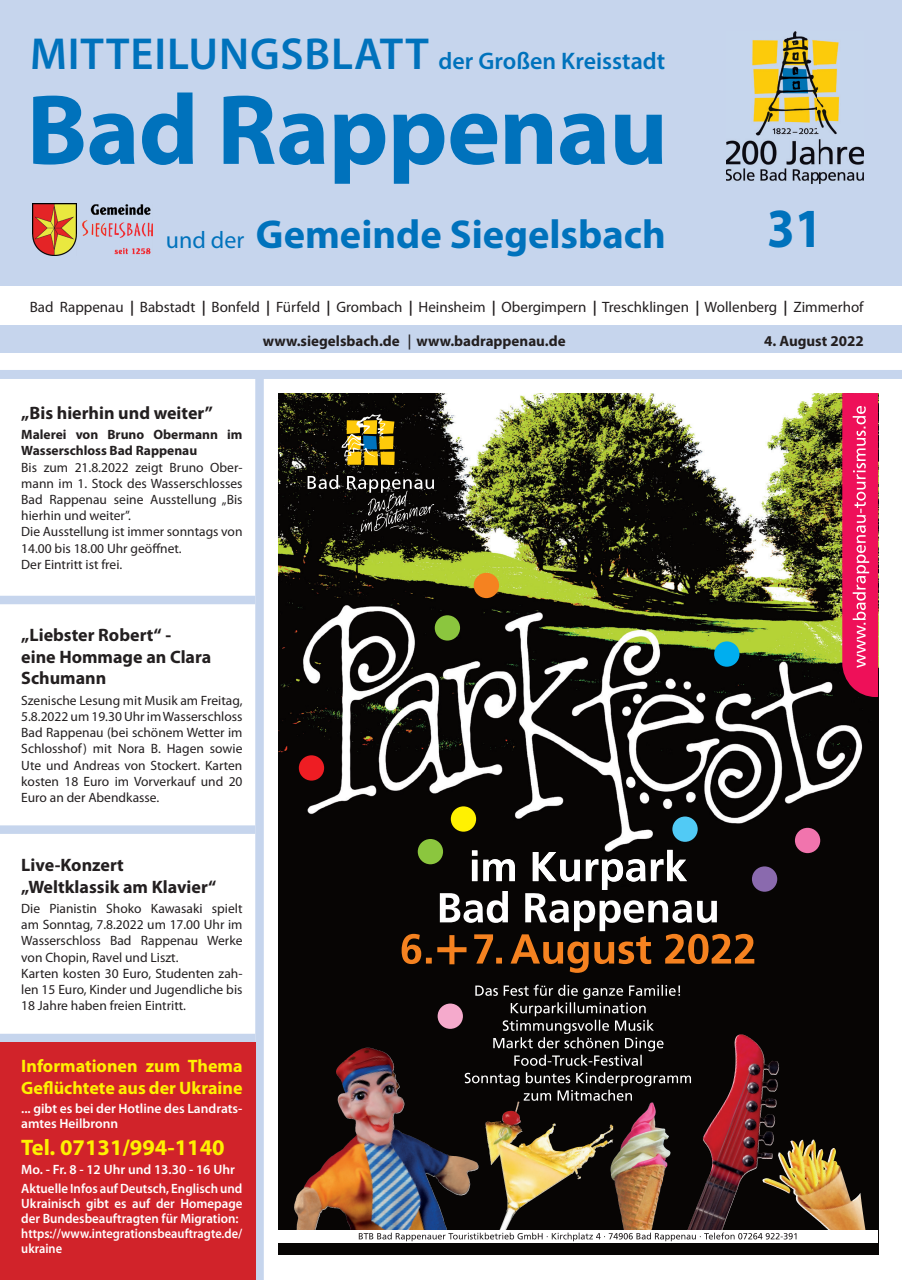
<style>
.page{position:relative;width:902px;height:1280px;background:#fff}
.page>*{position:absolute;margin:0;border:0;box-sizing:border-box;transform-origin:0 0}
.t1{font:700 100.5px "Myriad Pro";letter-spacing:-.01em;color:#0072bc}
.t2{font:700 55.5px "Myriad Pro";color:#0072bc;scale:.9 1}
.t3{font:700 40.5px "Myriad Pro";color:#0072bc}
.t4{font:600 24px "Myriad Pro";color:#0072bc}
.t5{font:700 22.5px "Myriad Pro";color:#fff101}
.t6{font:700 18px/21.6px "Myriad Pro";color:#231f20}
.t7{font:700 18px/21.6px "Myriad Pro";color:#fff101}
.t8{font:15px "Myriad Pro";color:#231f20}
.t9{font:700 15px "Myriad Pro";color:#231f20}
.t10{font:13.5px/16.2px "Myriad Pro";color:#231f20}
.t11{font:600 13.5px/14.9px "Myriad Pro";color:#fff}
.t12{font:600 13.5px/14.9px "Myriad Pro";color:#fff;scale:.96 1}
.t13{font:700 13.5px/16.2px "Myriad Pro";color:#231f20}
.s1{font-size:45px}
.s2{font-weight:400;font-size:24px}
.s3{font-weight:700;font-style:italic}
.s4{font-family:"Futura BT";font-weight:500}
</style>
<div class="page">
<div style="left:0;top:370px;width:901px;height:9px;background:#c6d5ed"></div>
<div style="left:255px;top:378px;width:9px;height:902px;background:#c6d5ed"></div>
<div style="left:0;top:596px;width:255px;height:8px;background:#c6d5ed"></div>
<div style="left:0;top:825px;width:255px;height:9px;background:#c6d5ed"></div>
<div style="left:0;top:1034px;width:255px;height:8px;background:#c6d5ed"></div>
<div style="left:0;top:326px;width:901px;height:27px;background:#c6d5ed"></div>
<div style="left:0;top:0;width:901px;height:286px;background:#c6d5ed"></div>
<img style="left:33px;top:204px;width:44px;height:51px">
<img style="left:82px;top:204px;width:70px;height:51px">
<img style="left:726px;top:32px;width:137px;height:152px">
<img style="left:278px;top:393px;width:599px;height:862px">
<svg style="left:401px;top:886px;width:353px;height:87px;background:#413124"></svg>
<img style="left:292px;top:581px;width:582px;height:305px">
<img style="left:472px;top:850px;width:215px;height:36px">
<svg style="left:842px;top:393px;width:35px;height:304px;background:#e82565"></svg>
<img style="left:622px;top:1102px;width:29px;height:40px">
<img style="left:336px;top:1048px;width:31px;height:68px">
<div style="left:417px;top:839px;width:26px;height:25px;background:#8bc63e;border-radius:50%"></div>
<div style="left:299px;top:755px;width:25px;height:26px;background:#ee1d23;border-radius:50%"></div>
<div style="left:451px;top:806px;width:25px;height:26px;background:#fff101;border-radius:50%"></div>
<div style="left:672px;top:816px;width:25px;height:26px;background:#51caf5;border-radius:50%"></div>
<div style="left:434px;top:615px;width:26px;height:26px;background:#8bc63e;border-radius:50%"></div>
<div style="left:473px;top:573px;width:26px;height:25px;background:#f58220;border-radius:50%"></div>
<div style="left:751px;top:866px;width:26px;height:26px;background:#8a6aae;border-radius:50%"></div>
<div style="left:794px;top:828px;width:26px;height:25px;background:#f174ad;border-radius:50%"></div>
<div style="left:437px;top:1003px;width:26px;height:26px;background:#f5aacc;border-radius:50%"></div>
<img style="left:359px;top:489px;width:77px;height:46px">
<svg style="left:307px;top:475px;width:31px;height:14px"></svg>
<svg style="left:347px;top:476px;width:87px;height:17px"></svg>
<svg style="left:341px;top:414px;width:53px;height:51px;background:#97852e"></svg>
<svg style="left:464px;top:1072px;width:227px;height:29px;background:#2e2c2b"></svg>
<svg style="left:475px;top:985px;width:205px;height:81px;background:#2b2928"></svg>
<img style="left:719px;top:1034px;width:22px;height:76px">
<img style="left:500px;top:1101px;width:18px;height:22px">
<div style="left:714px;top:641px;width:25px;height:26px;background:#00aeef;border-radius:50%"></div>
<img style="left:787px;top:1139px;width:25px;height:17px">
<div style="left:278px;top:1230px;width:599px;height:13px;background:#fff"></div>
<svg style="left:359px;top:1232px;width:437px;height:9px"></svg>
<div style="left:0;top:1042px;width:255px;height:238px;background:#d1232a"></div>
<h3 class="t4" style="left:30px;top:45px;width:636px"><span class="s1">MITTEILUNGSBLATT</span> der Großen Kreisstadt</h3>
<h1 class="t1" style="left:27px;top:64px;width:642px">Bad Rappenau</h1>
<h3 class="t3" style="left:166px;top:208px;width:501px"><span class="s2">und der</span> Gemeinde Siegelsbach</h3>
<h2 class="t2" style="left:767px;top:192px;width:63px">31</h2>
<p class="t8" style="left:30px;top:297px;width:835px">Bad Rappenau <span class="s3">|</span> Babstadt <span class="s3">|</span> Bonfeld <span class="s3">|</span> Fürfeld <span class="s3">|</span> Grombach <span class="s3">|</span> Heinsheim <span class="s3">|</span> Obergimpern <span class="s3">|</span> Treschklingen <span class="s3">|</span> Wollenberg <span class="s3">|</span> Zimmerhof</p>
<p class="t9" style="left:263px;top:331px;width:304px">www.siegelsbach.de <span class="s4">|</span> www.badrappenau.de</p>
<p class="t9" style="left:764px;top:331px;width:101px">4. August 2022</p>
<h3 class="t6" style="left:21px;top:401px;width:193px">„Bis hierhin und weiter”</h3>
<p class="t13" style="left:21px;top:426px;width:223px">Malerei von Bruno Obermann im<br>Wasserschloss Bad Rappenau</p>
<p class="t10" style="left:21px;top:459px;width:223px">Bis zum 21.8.2022 zeigt Bruno Ober&shy;mann im 1. Stock des Wasserschlosses<br>Bad Rappenau seine Ausstellung „Bis hierhin und weiter”.<br>Die Ausstellung ist immer sonntags von<br>14.00 bis 18.00 Uhr geöffnet.<br>Der Eintritt ist frei.</p>
<h3 class="t6" style="left:21px;top:624px;width:191px">„Liebster Robert“ -<br>eine Hommage an Clara<br>Schumann</h3>
<p class="t10" style="left:21px;top:692px;width:223px;text-align:justify">Szenische Lesung mit Musik am Freitag, 5.8.2022 um 19.30 Uhr im Wasserschloss Bad Rappenau (bei schönem Wetter im Schlosshof) mit Nora B. Hagen sowie Ute und Andreas von Stockert. Karten kosten 18 Euro im Vorverkauf und 20<br>Euro an der Abendkasse.</p>
<h3 class="t6" style="left:21px;top:853px;width:196px">Live-Konzert „Weltklassik am Klavier“</h3>
<p class="t10" style="left:21px;top:900px;width:223px">Die Pianistin Shoko Kawasaki spielt am Sonntag, 7.8.2022 um 17.00 Uhr im Wasserschloss Bad Rappenau Werke von Chopin, Ravel und Liszt.<br>Karten kosten 30 Euro, Studenten zah&shy;len 15 Euro, Kinder und Jugendliche bis 18 Jahre haben freien Eintritt.</p>
<h3 class="t7" style="left:21px;top:1055px;width:223px">Informationen zum Thema<br>Geflüchtete aus der Ukraine</h3>
<p class="t11" style="left:21px;top:1101px;width:223px">... gibt es bei der Hotline des Landrats&shy;amtes Heilbronn</p>
<h3 class="t5" style="left:21px;top:1133px;width:205px">Tel. 07131/994-1140</h3>
<p class="t11" style="left:21px;top:1159px;width:223px;line-height:19.2px">Mo. - Fr. 8 - 12 Uhr und 13.30 - 16 Uhr<br>Aktuelle Infos auf Deutsch, Englisch und</p>
<p class="t12" style="left:21px;top:1196px;width:232px">Ukrainisch gibt es auf der Homepage der Bundesbeauftragten für Migration: https://www.integrationsbeauftragte.de/ ukraine</p>
</div>
